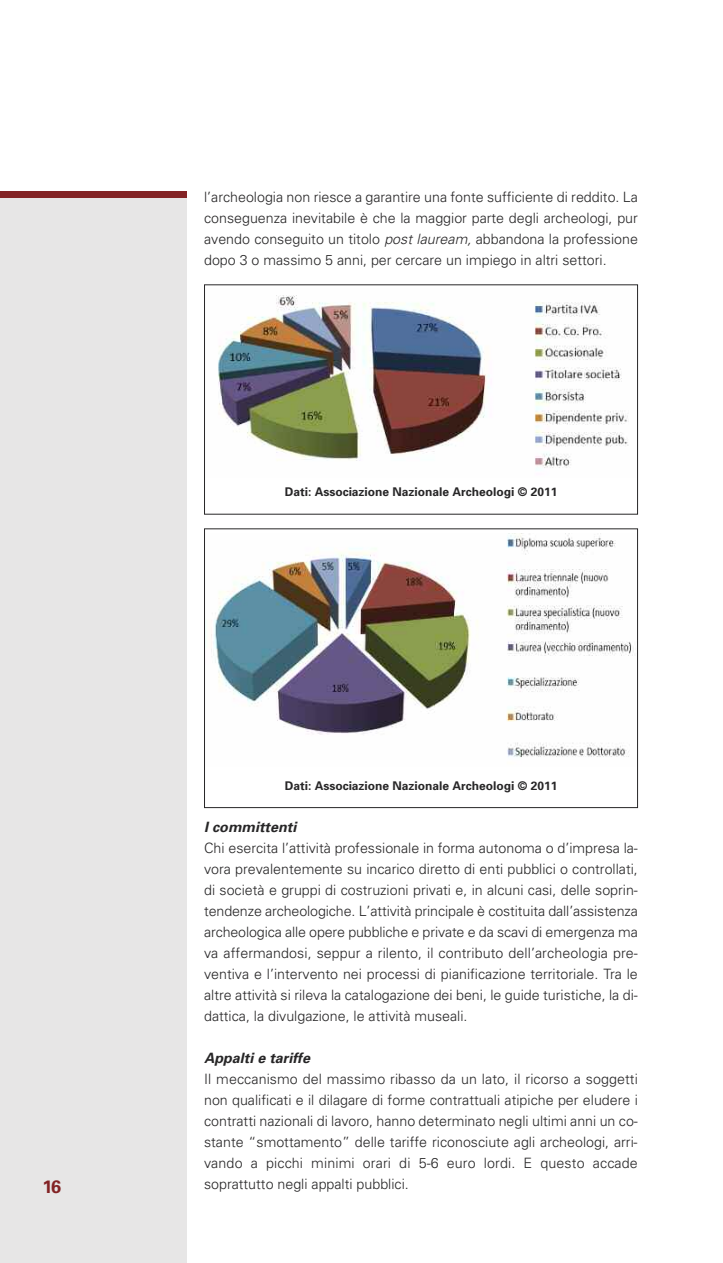
<style>
.page{position:relative;width:723px;height:1263px;background:#fff}
.page>*{position:absolute;margin:0;border:0;box-sizing:border-box;transform-origin:0 0}
.t1{font:700 18px "Univers";color:#832325}
.t2{font:300 14.25px/21px "Univers";color:#272627;text-align:justify}
.t3{font:italic 700 14.25px "Univers";letter-spacing:.005em;color:#272627}
.t4{font:700 12px "Univers";color:#272627}
.s1{font-style:italic}
</style>
<div class="page">
<div style="left:0;top:191px;width:187px;height:1072px;background:#e7e6e6"></div>
<div style="left:0;top:191px;width:187px;height:7px;background:#832325"></div>
<img style="left:218px;top:295px;width:411px;height:175px">
<div style="left:204px;top:284px;width:434px;height:231px;border:1px solid #272627"></div>
<img style="left:211px;top:535px;width:423px;height:223px">
<div style="left:204px;top:528px;width:434px;height:280px;border:1px solid #272627"></div>
<p class="t2" style="left:204px;top:187px;width:435px">l’archeologia non riesce a garantire una fonte sufficiente di reddito. La conseguenza inevitabile è che la maggior parte degli archeologi, pur avendo conseguito un titolo <span class="s1">post lauream,</span> abbandona la professione dopo 3 o massimo 5 anni, per cercare un impiego in altri settori.</p>
<p class="t4" style="left:285px;top:487px;width:274px">Dati: Associazione Nazionale Archeologi © 2011</p>
<p class="t4" style="left:285px;top:781px;width:274px">Dati: Associazione Nazionale Archeologi © 2011</p>
<p class="t3" style="left:204px;top:821px;width:94px">I committenti</p>
<p class="t2" style="left:204px;top:838px;width:435px">Chi esercita l’attività professionale in forma autonoma o d’impresa la&shy;vora prevalentemente su incarico diretto di enti pubblici o controllati, di società e gruppi di costruzioni privati e, in alcuni casi, delle soprin&shy;tendenze archeologiche. L’attività principale è costituita dall’assistenza archeologica alle opere pubbliche e private e da scavi di emergenza ma va affermandosi, seppur a rilento, il contributo dell’archeologia pre&shy;ventiva e l’intervento nei processi di pianificazione territoriale. Tra le altre attività si rileva la catalogazione dei beni, le guide turistiche, la di&shy;dattica, la divulgazione, le attività museali.</p>
<p class="t3" style="left:204px;top:1052px;width:107px">Appalti e tariffe</p>
<p class="t2" style="left:204px;top:1069px;width:435px">Il meccanismo del massimo ribasso da un lato, il ricorso a soggetti non qualificati e il dilagare di forme contrattuali atipiche per eludere i contratti nazionali di lavoro, hanno determinato negli ultimi anni un co&shy;stante “smottamento” delle tariffe riconosciute agli archeologi, arri&shy;vando a picchi minimi orari di 5-6 euro lordi. E questo accade</p>
<p class="t1" style="left:43px;top:1180px;width:20px">16</p>
<p class="t2" style="left:204px;top:1174px;width:206px">soprattutto negli appalti pubblici.</p>
</div>
